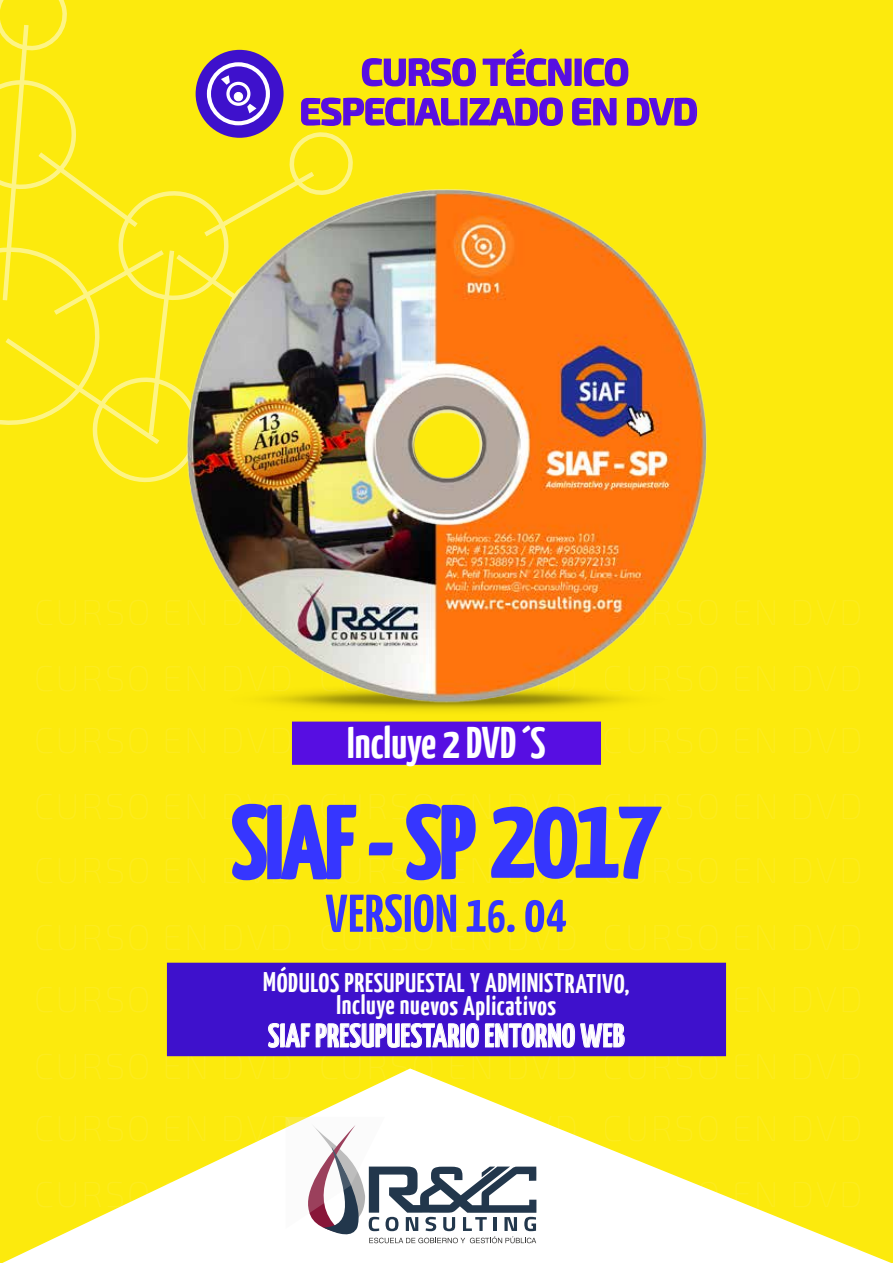
<style>
.page{position:relative;width:893px;height:1263px;background:#fcea0d}
.page>*{position:absolute;margin:0;border:0;box-sizing:border-box;transform-origin:0 0}
.t1{font:700 102px "Yanone Kaffeesatz";letter-spacing:-.01em;color:#3636ff}
.t2{font:700 53.1px "Yanone Kaffeesatz";letter-spacing:.01em;color:#3636ff}
.t3{font:700 44.25px "Yanone Kaffeesatz";color:#fff}
.t4{font:700 37.5px/39.5px "Exo 2.0";letter-spacing:-.02em;color:#570ee2;text-align:center}
.t5{font:700 33.15px "Yanone Kaffeesatz";letter-spacing:.01em;color:#fff}
.t6{font:700 27px/22.5px "Yanone Kaffeesatz";letter-spacing:.02em;color:#fff;text-align:center}
.s1{font-size:45.6px}
</style>
<div class="page">
<svg style="left:2px;top:1068px;width:889px;height:195px"></svg>
<div style="left:167px;top:963px;width:559px;height:93px;background:#3e11cc"></div>
<div style="left:292px;top:739px;width:309px;height:26px;background:#570ee2"></div>
<svg style="left:285px;top:1117px;width:251px;height:126px;background:#ceced3"></svg>
<img style="left:292px;top:710px;width:309px;height:29px">
<img style="left:189px;top:378px;width:518px;height:332px">
<img style="left:0;top:0;width:698px;height:482px">
<svg style="left:268px;top:1022px;width:211px;height:26px;background:#7251d9"></svg>
<svg style="left:485px;top:1015px;width:140px;height:40px;background:#613cd5"></svg>
<svg style="left:232px;top:803px;width:125px;height:78px"></svg>
<svg style="left:368px;top:842px;width:25px;height:14px"></svg>
<svg style="left:406px;top:803px;width:70px;height:78px"></svg>
<svg style="left:491px;top:806px;width:171px;height:73px"></svg>
<h3 class="t4" style="left:299px;top:53px;width:400px">CURSO TÉCNICO<br>ESPECIALIZADO EN DVD</h3>
<h3 class="t3" style="left:347px;top:715px;width:200px">Incluye 2 DVD´S</h3>
<h1 class="t1" style="left:232px;top:780px;width:245px">SIAF - SP</h1>
<h2 class="t2" style="left:326px;top:881px;width:243px">VERSION 1<span class="s1">6</span>. 04</h2>
<p class="t6" style="left:263px;top:971px;width:368px">MÓDULOS PRESUPUESTAL Y ADMINISTRATIVO,<br>Incluye nuevos Aplicativos</p>
<p class="t5" style="left:268px;top:1015px;width:358px">SIAF PRESUPUESTARIO ENTORNO WEB</p>
</div>
